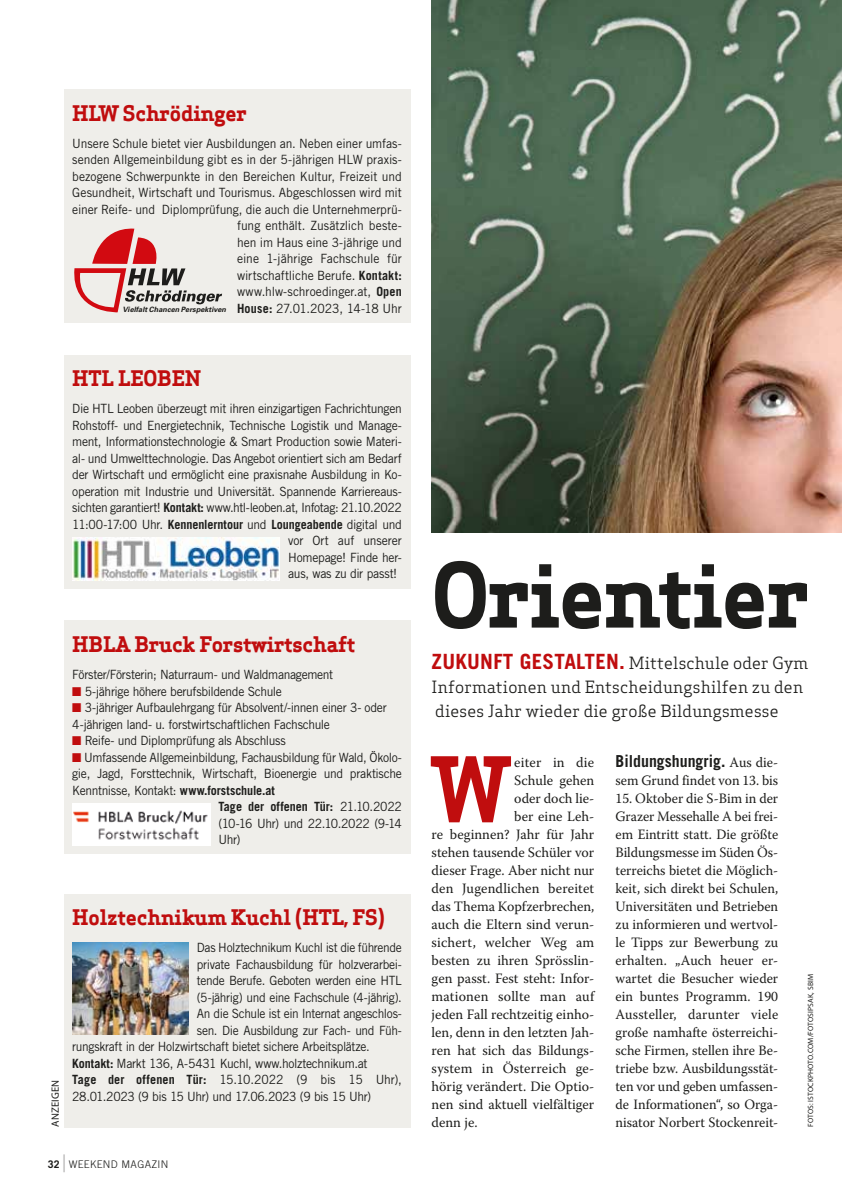
<style>
.page{position:relative;width:842px;height:1191px;background:#fff}
.page>*{position:absolute;margin:0;border:0;box-sizing:border-box;transform-origin:0 0}
.t1{font:700 87px "Apex Serif";letter-spacing:-.02em;color:#1d1d1b}
.t2{font:700 86.25px "Apex Serif";color:#c00d0e;scale:.95 1}
.t3{font:700 24px "Trade Gothic LT Std";color:#b3b2b2;scale:.4 1}
.t4{font:700 21px "Apex Serif";letter-spacing:-.01em;color:#c00d0e}
.t5{font:16.5px/24px "Apex Serif";letter-spacing:.01em;color:#1d1d1b}
.t6{font:700 16.5px "Trade Gothic LT Std";color:#1d1d1b;scale:.96 1}
.t7{font:14.25px/18px "Warnock Pro";color:#1d1d1b;text-align:justify;scale:.96 1}
.t8{font:14.25px "Warnock Pro";color:#1d1d1b}
.t9{font:12.75px/16.5px "Trade Gothic LT Std";letter-spacing:-.025em;color:#1d1d1b;scale:.95 1}
.t10{font:12.75px/16.5px "Trade Gothic LT Std";letter-spacing:-.005em;color:#1d1d1b;text-align:right;scale:.95 1}
.t11{font:12.75px "Trade Gothic LT Std";letter-spacing:-.025em;color:#1d1d1b;scale:.94 1}
.t12{font:700 12.75px "Trade Gothic LT Std";letter-spacing:-.01em;color:#1d1d1b;scale:.95 1}
.t13{font:300 10.5px "Trade Gothic LT Std";letter-spacing:.03em;color:#1d1d1b}
.t14{font:10.5px "Myriad Pro";letter-spacing:.02em;color:#1d1d1b}
.t15{font:700 10.5px "Trade Gothic LT Std";color:#1d1d1b}
.t16{font:7.65px "Myriad Pro";letter-spacing:.02em;color:#1d1d1b}
.t17{font:italic 700 7.35px "Univers";color:#1d1d1b}
.s1{font-weight:700}
.s2{font-family:"Trade Gothic LT Std";font-style:normal;font-size:12.75px}
.s3{font-family:"Trade Gothic LT Std";font-weight:400;font-style:normal;font-size:12.75px}
.s4{color:#c00d0e}
.s5{font-weight:400}
.s6{font-family:"Trade Gothic LT Std";font-weight:700;font-size:21px;color:#c00d0e}
.s7{font-family:"Warnock Pro";font-weight:400;font-size:14.25px}
</style>
<div class="page">
<img style="left:432px;top:0;width:410px;height:533px">
<div style="left:64px;top:355px;width:346px;height:234px;background:#efeeea"></div>
<div style="left:72px;top:537px;width:208px;height:43px;background:#fff"></div>
<img style="left:72px;top:538px;width:208px;height:42px">
<div style="left:64px;top:89px;width:346px;height:234px;background:#efeeea"></div>
<svg style="left:74px;top:228px;width:148px;height:85px"></svg>
<div style="left:64px;top:894px;width:346px;height:233px;background:#efeeea"></div>
<img style="left:72px;top:942px;width:116px;height:93px">
<div style="left:64px;top:620px;width:346px;height:234px;background:#efeeea"></div>
<img style="left:72px;top:804px;width:138px;height:41px">
<h3 class="t4" style="left:72px;top:99px;width:176px">HLW Schrödinger</h3>
<p class="t10" style="left:72px;top:135px;width:348px">Unsere Schule bietet vier Ausbildungen an. Neben einer umfas&shy;senden Allgemeinbildung gibt es in der 5-jährigen HLW praxis&shy;bezogene Schwerpunkte in den Bereichen Kultur, Freizeit und Gesundheit, Wirtschaft und Tourismus. Abgeschlossen wird mit einer Reife- und Diplomprüfung, die auch die Unternehmerprü&shy;fung enthält. Zusätzlich beste-<br>hen im Haus eine 3-jährige und<br>eine 1-jährige Fachschule für<br>wirtschaftliche Berufe. <span class="s1">Kontakt:<br></span>www.hlw-schroedinger.at, <span class="s1">Open</span></p>
<p class="t17" style="left:123px;top:305px;width:281px">Vielfalt Chancen Perspektiven <span class="s2">House:</span> <span class="s3">27.01.2023, 14-18 Uhr</span></p>
<h3 class="t4" style="left:72px;top:365px;width:130px">HTL LEOBEN</h3>
<p class="t9" style="left:72px;top:400px;width:348px">Die HTL Leoben überzeugt mit ihren einzigartigen Fachrichtungen</p>
<p class="t9" style="left:72px;top:417px;width:348px">Rohstoff- und Energietechnik, Technische Logistik und Manage-</p>
<p class="t9" style="left:72px;top:433px;width:348px">ment, Informationstechnologie &amp; Smart Production sowie Materi-</p>
<p class="t9" style="left:72px;top:450px;width:348px">al- und Umwelttechnologie. Das Angebot orientiert sich am Bedarf</p>
<p class="t9" style="left:72px;top:466px;width:348px">der Wirtschaft und ermöglicht eine praxisnahe Ausbildung in Ko-</p>
<p class="t9" style="left:72px;top:483px;width:348px">operation mit Industrie und Universität. Spannende Karriereaus-</p>
<p class="t9" style="left:72px;top:499px;width:348px">sichten garantiert! <span class="s1">Kontakt:</span> www.htl-leoben.at, Infotag: 21.10.2022</p>
<p class="t9" style="left:72px;top:516px;width:348px">11:00-17:00 Uhr. <span class="s1">Kennenlerntour</span> und <span class="s1">Loungeabende</span> digital und</p>
<p class="t10" style="left:288px;top:532px;width:121px">vor Ort auf unserer</p>
<p class="t9" style="left:288px;top:549px;width:121px">Homepage! Finde her-</p>
<p class="t9" style="left:288px;top:565px;width:116px">aus, was zu dir passt!</p>
<h3 class="t4" style="left:72px;top:630px;width:285px">HBLA Bruck Forstwirtschaft</h3>
<p class="t9" style="left:72px;top:666px;width:276px">Förster/Försterin; Naturraum- und Waldmanagement</p>
<p class="t9" style="left:72px;top:682px;width:222px"><span class="s4">■</span> 5-jährige höhere berufsbildende Schule</p>
<p class="t9" style="left:72px;top:699px;width:333px"><span class="s4">■</span> 3-jähriger Aufbaulehrgang für Absolvent/-innen einer 3- oder<br>4-jährigen land- u. forstwirtschaftlichen Fachschule</p>
<p class="t9" style="left:72px;top:732px;width:226px"><span class="s4">■</span> Reife- und Diplomprüfung als Abschluss</p>
<p class="t9" style="left:72px;top:748px;width:348px"><span class="s4">■</span> Umfassende Allgemeinbildung, Fachausbildung für Wald, Ökolo-</p>
<p class="t9" style="left:72px;top:765px;width:348px">gie, Jagd, Forsttechnik, Wirtschaft, Bioenergie und praktische</p>
<p class="t9" style="left:72px;top:781px;width:215px">Kenntnisse, Kontakt: <span class="s1">www.forstschule.at</span></p>
<p class="t12" style="left:219px;top:798px;width:194px">Tage der offenen Tür: <span class="s5">21.10.2022</span></p>
<p class="t9" style="left:219px;top:814px;width:194px">(10-16 Uhr) und 22.10.2022 (9-14</p>
<p class="t9" style="left:219px;top:831px;width:25px">Uhr)</p>
<p class="t14" style="left:50px;top:1127px;width:49px;rotate:-90deg">ANZEIGEN</p>
<h3 class="t4" style="left:72px;top:904px;width:314px">Holztechnikum Kuchl (HTL, FS)</h3>
<p class="t11" style="left:197px;top:940px;width:220px">Das Holztechnikum Kuchl ist die führende</p>
<p class="t11" style="left:197px;top:956px;width:220px">private Fachausbildung für holzverarbei-</p>
<p class="t11" style="left:197px;top:973px;width:220px">tende Berufe. Geboten werden eine HTL</p>
<p class="t11" style="left:197px;top:989px;width:220px">(5-jährig) und eine Fachschule (4-jährig).</p>
<p class="t11" style="left:197px;top:1006px;width:220px">An die Schule ist ein Internat angeschlos-</p>
<p class="t11" style="left:197px;top:1022px;width:220px">sen. Die Ausbildung zur Fach- und Füh-</p>
<p class="t11" style="left:72px;top:1039px;width:318px">rungskraft in der Holzwirtschaft bietet sichere Arbeitsplätze.</p>
<p class="t9" style="left:72px;top:1055px;width:312px"><span class="s1">Kontakt:</span> Markt 136, A-5431 Kuchl, www.holztechnikum.at</p>
<p class="t9" style="left:72px;top:1071px;width:348px"><span class="s1">Tage der offenen Tür:</span> 15.10.2022 (9 bis 15 Uhr),</p>
<p class="t9" style="left:72px;top:1088px;width:316px">28.01.2023 (9 bis 15 Uhr) und 17.06.2023 (9 bis 15 Uhr)</p>
<p class="t15" style="left:48px;top:1157px;width:13px">32</p>
<h3 class="t3" style="left:63px;top:1148px;width:7px">|</h3>
<p class="t13" style="left:69px;top:1157px;width:101px">WEEKEND MAGAZIN</p>
<h1 class="t1" style="left:432px;top:539px;width:380px">Orientier</h1>
<p class="t5" style="left:432px;top:650px;width:378px"><span class="s6">ZUKUNFT GESTALTEN.</span> Mittelschule oder Gym<br>Informationen und Entscheidungshilfen zu den dieses Jahr wieder die große Bildungsmesse</p>
<h2 class="t2" style="left:432px;top:733px;width:84px">W</h2>
<p class="t8" style="left:514px;top:753px;width:81px">eiter in die</p>
<p class="t8" style="left:514px;top:771px;width:81px">Schule gehen</p>
<p class="t8" style="left:514px;top:789px;width:81px">oder doch lie-</p>
<p class="t8" style="left:514px;top:807px;width:81px">ber eine Leh-</p>
<p class="t8" style="left:432px;top:825px;width:164px">re beginnen? Jahr für Jahr</p>
<p class="t8" style="left:432px;top:843px;width:164px">stehen tausende Schüler vor</p>
<p class="t8" style="left:432px;top:861px;width:164px">dieser Frage. Aber nicht nur</p>
<p class="t8" style="left:432px;top:879px;width:164px">den Jugendlichen bereitet</p>
<p class="t8" style="left:432px;top:897px;width:164px">das Thema Kopfzerbrechen,</p>
<p class="t8" style="left:432px;top:915px;width:164px">auch die Eltern sind verun-</p>
<p class="t8" style="left:432px;top:933px;width:164px">sichert, welcher Weg am</p>
<p class="t8" style="left:432px;top:951px;width:164px">besten zu ihren Sprösslin-</p>
<p class="t8" style="left:432px;top:969px;width:164px">gen passt. Fest steht: Infor-</p>
<p class="t8" style="left:432px;top:987px;width:164px">mationen sollte man auf</p>
<p class="t8" style="left:432px;top:1005px;width:164px">jeden Fall rechtzeitig einho-</p>
<p class="t8" style="left:432px;top:1023px;width:164px">len, denn in den letzten Jah-</p>
<p class="t8" style="left:432px;top:1041px;width:164px">ren hat sich das Bildungs-</p>
<p class="t8" style="left:432px;top:1059px;width:164px">system in Österreich ge-</p>
<p class="t8" style="left:432px;top:1077px;width:164px">hörig verändert. Die Optio-</p>
<p class="t8" style="left:432px;top:1095px;width:164px">nen sind aktuell vielfältiger</p>
<p class="t8" style="left:432px;top:1113px;width:48px">denn je.</p>
<p class="t6" style="left:615px;top:751px;width:171px">Bildungshungrig. <span class="s7">Aus die-</span></p>
<p class="t7" style="left:615px;top:771px;width:171px">sem Grund findet von 13. bis</p>
<p class="t7" style="left:615px;top:789px;width:171px">15. Oktober die S-Bim in der Grazer Messehalle A bei frei&shy;em Eintritt statt. Die größte Bildungsmesse im Süden Ös&shy;terreichs bietet die Möglich&shy;keit, sich direkt bei Schulen, Universitäten und Betrieben zu informieren und wertvol&shy;le Tipps zur Bewerbung zu erhalten. „Auch heuer er&shy;wartet die Besucher wieder ein buntes Programm. 190<br>Aussteller, darunter viele große namhafte österreichi&shy;sche Firmen, stellen ihre Be&shy;triebe bzw. Ausbildungsstät&shy;ten vor und geben umfassen&shy;de Informationen“, so Orga&shy;nisator Norbert Stockenreit-</p>
<p class="t16" style="left:806px;top:1127px;width:155px;rotate:-90deg">FOTOS: ISTOCKPHOTO.COM/FOTOSIPSAK, SBIM</p>
</div>
